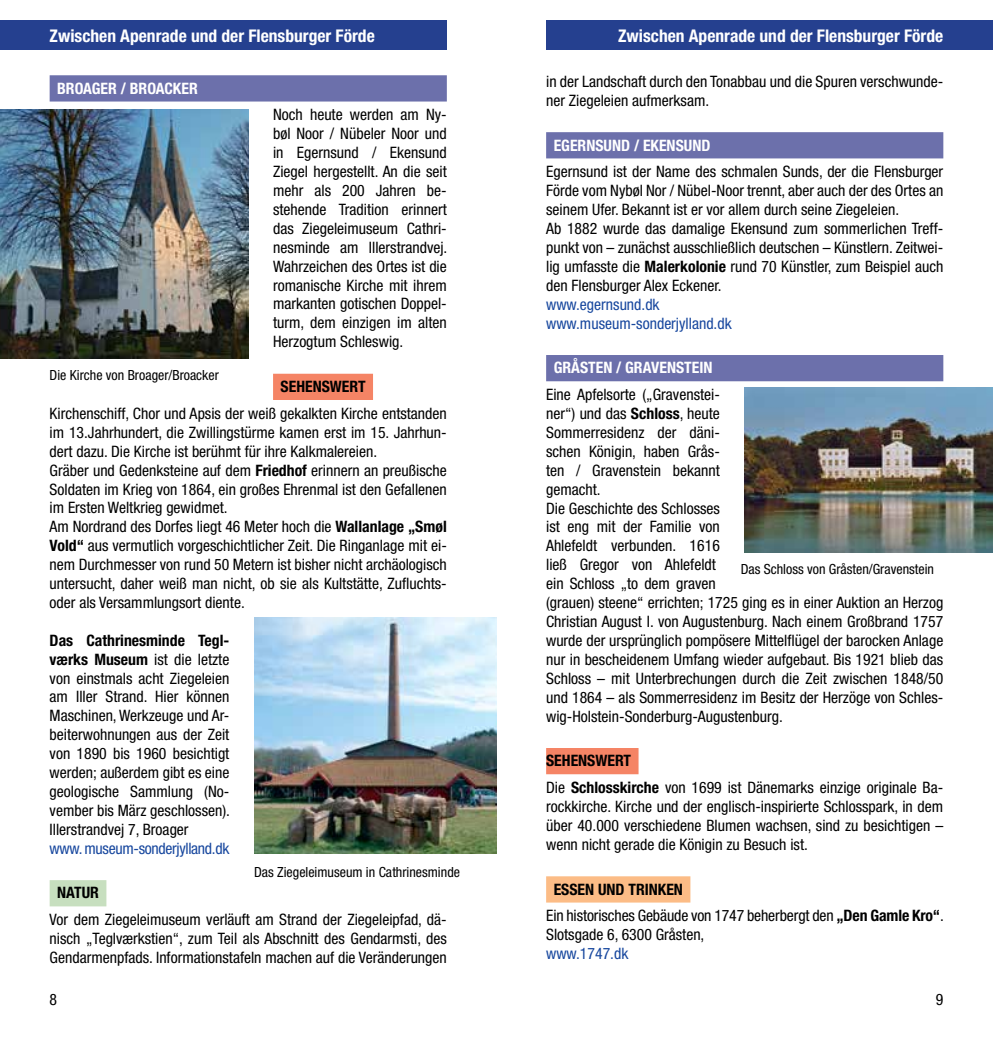
<style>
.page{position:relative;width:993px;height:1042px;background:#fff}
.page>*{position:absolute;margin:0;border:0;box-sizing:border-box;transform-origin:0 0}
.t1{font:700 condensed 17.5px "Helvetica Neue";color:#fff}
.t2{font:condensed 15.75px/18.9px "Helvetica Neue";color:#000}
.t3{font:condensed 15.75px/18.9px "Helvetica Neue";color:#17479e}
.t4{font:700 condensed 15.75px "Helvetica Neue";color:#fff}
.t5{font:condensed 15.75px "Helvetica Neue";letter-spacing:-.02em;color:#17479e}
.t6{font:700 condensed 15.75px "Helvetica Neue";color:#000}
.t7{font:condensed 14px "Helvetica Neue";color:#000}
.s1{font-weight:700}
</style>
<div class="page">
<div style="left:546px;top:20px;width:446px;height:30px;background:#25408f"></div>
<div style="left:0;top:20px;width:446px;height:30px;background:#25408f"></div>
<div style="left:50px;top:75px;width:396px;height:27px;background:#6c70ab"></div>
<div style="left:273px;top:374px;width:100px;height:26px;background:#f58465"></div>
<div style="left:50px;top:880px;width:56px;height:26px;background:#c7dfbf"></div>
<div style="left:546px;top:132px;width:397px;height:26px;background:#6c70ab"></div>
<div style="left:546px;top:355px;width:397px;height:26px;background:#6c70ab"></div>
<div style="left:546px;top:748px;width:92px;height:26px;background:#f58465"></div>
<div style="left:546px;top:876px;width:144px;height:26px;background:#fcbc86"></div>
<img style="left:0;top:109px;width:248px;height:249px">
<img style="left:254px;top:618px;width:242px;height:236px">
<img style="left:744px;top:387px;width:248px;height:166px">
<p class="t1" style="left:50px;top:25px;width:326px">Zwischen Apenrade und der Flensburger Förde</p>
<p class="t1" style="left:618px;top:25px;width:326px">Zwischen Apenrade und der Flensburger Förde</p>
<p class="t4" style="left:57px;top:78px;width:142px">BROAGER / BROACKER</p>
<p class="t2" style="left:273px;top:105px;width:176px;text-align:justify">Noch heute werden am Ny&shy;bøl Noor / Nübeler Noor und in Egernsund / Ekensund Ziegel hergestellt. An die seit mehr als 200 Jahren be&shy;stehende Tradition erinnert das Ziegeleimuseum Cathri&shy;nesminde am Illerstrandvej.<br>Wahrzeichen des Ortes ist die romanische Kirche mit ihrem markanten gotischen Doppel&shy;turm, dem einzigen im alten Herzogtum Schleswig.</p>
<p class="t6" style="left:280px;top:377px;width:18px">Sehenswert</p>
<p class="t2" style="left:50px;top:404px;width:398px">Kirchenschiff, Chor und Apsis der weiß gekalkten Kirche entstanden im 13.Jahrhundert, die Zwillingstürme kamen erst im 15. Jahrhun&shy;dert dazu. Die Kirche ist berühmt für ihre Kalkmalereien.<br>Gräber und Gedenksteine auf dem <span class="s1">Friedhof</span> erinnern an preußische Soldaten im Krieg von 1864, ein großes Ehrenmal ist den Gefallenen im Ersten Weltkrieg gewidmet.<br>Am Nordrand des Dorfes liegt 46 Meter hoch die <span class="s1">Wallanlage „Smøl Vold“</span> aus vermutlich vorgeschichtlicher Zeit. Die Ringanlage mit ei&shy;nem Durchmesser von rund 50 Metern ist bisher nicht archäologisch untersucht, daher weiß man nicht, ob sie als Kultstätte, Zufluchts&shy;oder als Versammlungsort diente.</p>
<p class="t2" style="left:50px;top:630px;width:182px;text-align:justify"><span class="s1">Das Cathrinesminde Tegl&shy;værks Museum</span> ist die letzte von einstmals acht Ziegeleien am Iller Strand. Hier können Maschinen, Werkzeuge und Ar&shy;beiterwohnungen aus der Zeit von 1890 bis 1960 besichtigt werden; außerdem gibt es eine geologische Sammlung (No&shy;vember bis März geschlossen).<br>Illerstrandvej 7, Broager</p>
<p class="t5" style="left:50px;top:839px;width:181px">www. museum-sonderjylland.dk</p>
<p class="t6" style="left:57px;top:883px;width:19px">Natur</p>
<p class="t2" style="left:50px;top:910px;width:398px;text-align:justify">Vor dem Ziegeleimuseum verläuft am Strand der Ziegeleipfad, dä&shy;nisch „Teglværkstien“, zum Teil als Abschnitt des Gendarmsti, des Gendarmenpfads. Informationstafeln machen auf die Veränderungen</p>
<p class="t2" style="left:546px;top:72px;width:398px">in der Landschaft durch den Tonabbau und die Spuren verschwunde&shy;ner Ziegeleien aufmerksam.</p>
<p class="t4" style="left:553px;top:135px;width:158px">EGERNSUND / EKENSUND</p>
<p class="t2" style="left:546px;top:162px;width:398px">Egernsund ist der Name des schmalen Sunds, der die Flensburger Förde vom Nybøl Nor / Nübel-Noor trennt, aber auch der des Ortes an seinem Ufer. Bekannt ist er vor allem durch seine Ziegeleien.<br>Ab 1882 wurde das damalige Ekensund zum sommerlichen Treff&shy;punkt von – zunächst ausschließlich deutschen – Künstlern. Zeitwei&shy;lig umfasste die <span class="s1">Malerkolonie</span> rund 70 Künstler, zum Beispiel auch den Flensburger Alex Eckener.</p>
<p class="t3" style="left:546px;top:294px;width:187px">www.egernsund.dk www.museum-sonderjylland.dk</p>
<p class="t4" style="left:553px;top:358px;width:160px">GRÅSTEN / GRAVENSTEIN</p>
<p class="t2" style="left:546px;top:385px;width:398px">Eine Apfelsorte („Gravenstei-<br>ner“) und das <span class="s1">Schloss</span>, heute<br>Sommerresidenz der däni-<br>schen Königin, haben Grås-<br>ten / Gravenstein bekannt<br>gemacht.<br>Die Geschichte des Schlosses<br>ist eng mit der Familie von<br>Ahlefeldt verbunden. 1616<br>ließ Gregor von Ahlefeldt<br>ein Schloss „to dem graven<br>(grauen) steene“ errichten; 1725 ging es in einer Auktion an Herzog Christian August I. von Augustenburg. Nach einem Großbrand 1757 wurde der ursprünglich pompösere Mittelflügel der barocken Anlage nur in bescheidenem Umfang wieder aufgebaut. Bis 1921 blieb das Schloss – mit Unterbrechungen durch die Zeit zwischen 1848/50 und 1864 – als Sommerresidenz im Besitz der Herzöge von Schles&shy;wig-Holstein-Sonderburg-Augustenburg.</p>
<p class="t2" style="left:546px;top:747px;width:398px;line-height:26.8px"><span class="s1">Sehenswert<br></span>Die <span class="s1">Schlosskirche</span> von 1699 ist Dänemarks einzige originale Ba-</p>
<p class="t2" style="left:546px;top:797px;width:398px;text-align:justify">rockkirche. Kirche und der englisch-inspirierte Schlosspark, in dem über 40.000 verschiedene Blumen wachsen, sind zu besichtigen – wenn nicht gerade die Königin zu Besuch ist.</p>
<p class="t6" style="left:553px;top:879px;width:17px">Essen</p>
<p class="t6" style="left:598px;top:879px;width:10px">und</p>
<p class="t7" style="left:50px;top:367px;width:171px">Die Kirche von Broager/Broacker</p>
<p class="t7" style="left:740px;top:561px;width:195px">Das Schloss von Gråsten/Gravenstein</p>
<p class="t7" style="left:254px;top:864px;width:207px">Das Ziegeleimuseum in Cathrinesminde</p>
<p class="t2" style="left:546px;top:875px;width:399px;line-height:26.8px;text-indent:82px"><span class="s1">Trinken<br></span>Ein historisches Gebäude von 1747 beherbergt den <span class="s1">„Den Gamle Kro“</span>.</p>
<p class="t2" style="left:546px;top:925px;width:160px">Slotsgade 6, 6300 Gråsten,</p>
<p class="t3" style="left:546px;top:944px;width:84px">www.1747.dk</p>
<p class="t2" style="left:50px;top:989px;width:9px">8</p>
<p class="t2" style="left:935px;top:989px;width:9px">9</p>
</div>
